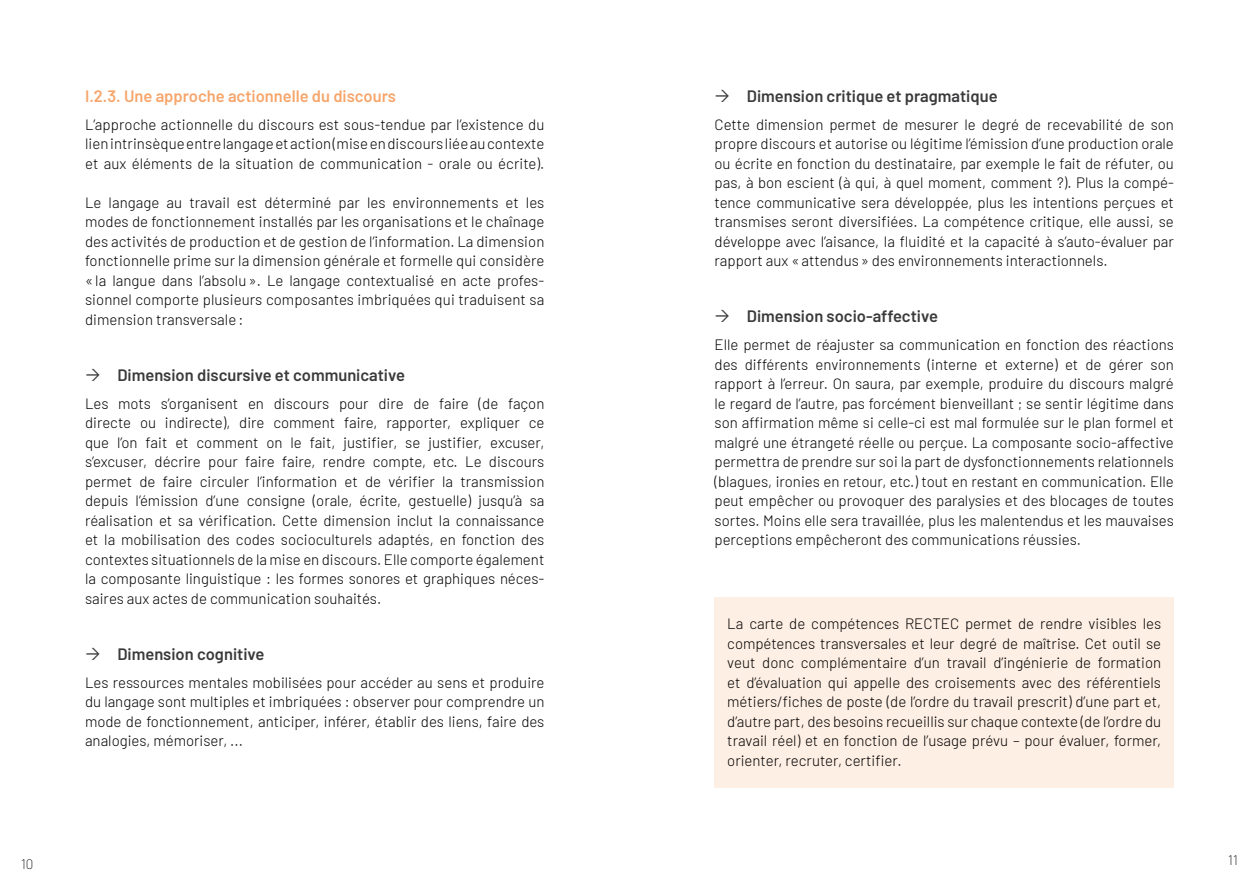
<style>
.page{position:relative;width:1259px;height:893px;background:#fff}
.page>*{position:absolute;margin:0;border:0;box-sizing:border-box;transform-origin:0 0}
.t1{font:600 16.5px "Barlow";color:#3a3a3c}
.t2{font:600 16.5px "Barlow";color:#f6a66c}
.t3{font:300 15px/19.5px "Barlow";color:#000;text-align:justify}
.t4{font:200 13.5px "Barlow";color:#000}
</style>
<div class="page">
<div style="left:714px;top:597px;width:460px;height:190px;background:#feefe4"></div>
<p class="t2" style="left:85px;top:83px;width:312px">I.2.3. Une approche actionnelle du discours</p>
<p class="t3" style="left:85px;top:113px;width:461px">L’approche actionnelle du discours est sous-tendue par l’existence du lien intrinsèque entre langage et action (mise en discours liée au contexte et aux éléments de la situation de communication - orale ou écrite).</p>
<p class="t3" style="left:85px;top:191px;width:461px">Le langage au travail est déterminé par les environnements et les modes de fonctionnement installés par les organisations et le chaînage des activités de production et de gestion de l’information. La dimension fonctionnelle prime sur la dimension générale et formelle qui considère «la langue dans l’absolu». Le langage contextualisé en acte profes&shy;sionnel comporte plusieurs composantes imbriquées qui traduisent sa dimension transversale :</p>
<p class="t1" style="left:117px;top:363px;width:289px">Dimension discursive et communicative</p>
<p class="t3" style="left:85px;top:392px;width:461px">Les mots s’organisent en discours pour dire de faire (de façon directe ou indirecte), dire comment faire, rapporter, expliquer ce que l’on fait et comment on le fait, justifier, se justifier, excuser, s’excuser, décrire pour faire faire, rendre compte, etc. Le discours permet de faire circuler l’information et de vérifier la transmission depuis l’émission d’une consigne (orale, écrite, gestuelle) jusqu’à sa réalisation et sa vérification. Cette dimension inclut la connaissance et la mobilisation des codes socioculturels adaptés, en fonction des contextes situationnels de la mise en discours. Elle comporte également la composante linguistique : les formes sonores et graphiques néces&shy;saires aux actes de communication souhaités.</p>
<p class="t1" style="left:117px;top:642px;width:148px">Dimension cognitive</p>
<p class="t3" style="left:85px;top:671px;width:461px">Les ressources mentales mobilisées pour accéder au sens et produire du langage sont multiples et imbriquées : observer pour comprendre un mode de fonctionnement, anticiper, inférer, établir des liens, faire des analogies, mémoriser, ...</p>
<p class="t1" style="left:747px;top:83px;width:252px">Dimension critique et pragmatique</p>
<p class="t3" style="left:714px;top:113px;width:461px">Cette dimension permet de mesurer le degré de recevabilité de son propre discours et autorise ou légitime l’émission d’une production orale ou écrite en fonction du destinataire, par exemple le fait de réfuter, ou pas, à bon escient (à qui, à quel moment, comment ?). Plus la compé&shy;tence communicative sera développée, plus les intentions perçues et transmises seront diversifiées. La compétence critique, elle aussi, se développe avec l’aisance, la fluidité et la capacité à s’auto-évaluer par rapport aux «attendus» des environnements interactionnels.</p>
<p class="t1" style="left:747px;top:304px;width:192px">Dimension socio-affective</p>
<p class="t3" style="left:714px;top:334px;width:461px">Elle permet de réajuster sa communication en fonction des réactions des différents environnements (interne et externe) et de gérer son rapport à l’erreur. On saura, par exemple, produire du discours malgré le regard de l’autre, pas forcément bienveillant ; se sentir légitime dans son affirmation même si celle-ci est mal formulée sur le plan formel et malgré une étrangeté réelle ou perçue. La composante socio-affective permettra de prendre sur soi la part de dysfonctionnements relationnels (blagues, ironies en retour, etc.) tout en restant en communication. Elle peut empêcher ou provoquer des paralysies et des blocages de toutes sortes. Moins elle sera travaillée, plus les malentendus et les mauvaises perceptions empêcheront des communications réussies.</p>
<p class="t3" style="left:727px;top:613px;width:435px">La carte de compétences RECTEC permet de rendre visibles les compétences transversales et leur degré de maîtrise. Cet outil se veut donc complémentaire d’un travail d’ingénierie de formation et d’évaluation qui appelle des croisements avec des référentiels métiers/fiches de poste (de l’ordre du travail prescrit) d’une part et, d’autre part, des besoins recueillis sur chaque contexte (de l’ordre du travail réel) et en fonction de l’usage prévu – pour évaluer, former, orienter, recruter, certifier.</p>
<p class="t4" style="left:21px;top:854px;width:14px">10</p>
<p class="t4" style="left:1228px;top:850px;width:11px">11</p>
</div>
